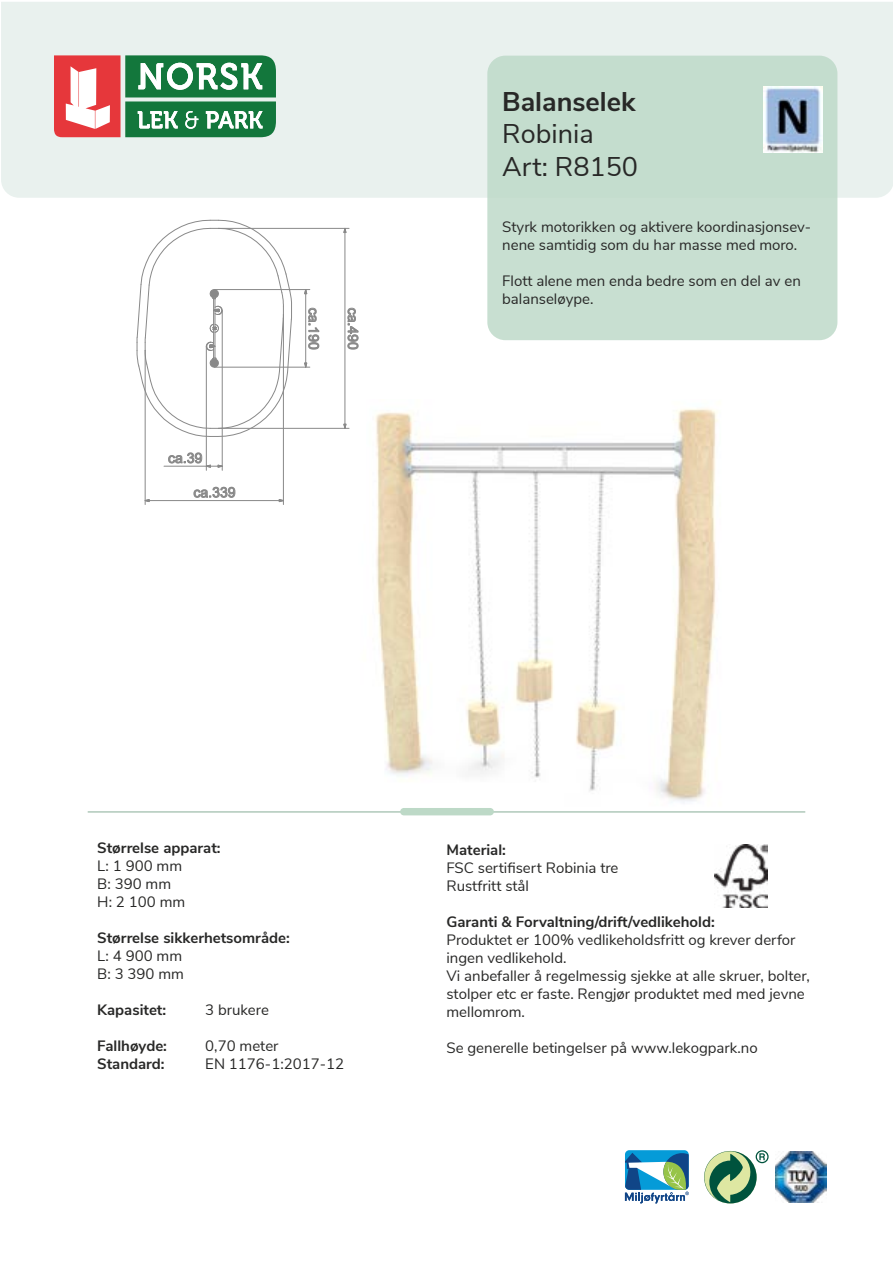
<style>
.page{position:relative;width:893px;height:1263px;background:#fff}
.page>*{position:absolute;margin:0;border:0;box-sizing:border-box;transform-origin:0 0}
.t1{font:27px/32.4px "Nunito Sans";color:#282827}
.t2{font:700 27px "Nunito Sans";color:#282827}
.t3{font:15px/18px "Nunito Sans";color:#282827}
.t4{font:700 15px "Nunito Sans";color:#282827}
.t5{font:13.95px "Arial";color:#898989}
</style>
<div class="page">
<img style="left:375px;top:408px;width:343px;height:408px">
<div style="left:1px;top:2px;width:892px;height:196px;background:#e9f1ee"></div>
<svg style="left:54px;top:55px;width:222px;height:82px"></svg>
<div style="left:487px;top:56px;width:350px;height:284px;background:#c8dfd1;border-radius:18px"></div>
<hr style="left:88px;top:811px;width:717px;height:2px;background:#afc9ba">
<div style="left:400px;top:808px;width:94px;height:7px;background:#bdd9c7;border-radius:4px"></div>
<svg style="left:704px;top:1150px;width:65px;height:53px"></svg>
<svg style="left:625px;top:1150px;width:64px;height:53px"></svg>
<img style="left:775px;top:1151px;width:51px;height:51px">
<img style="left:715px;top:844px;width:52px;height:63px">
<svg style="left:136px;top:219px;width:214px;height:286px"></svg>
<svg style="left:137px;top:220px;width:155px;height:217px"></svg>
<hr style="left:218px;top:228px;width:131px;height:1px;background:#898989">
<hr style="left:218px;top:428px;width:131px;height:1px;background:#898989">
<hr style="left:345px;top:228px;width:1px;height:200px;background:#898989">
<hr style="left:283px;top:314px;width:1px;height:190px;background:#898989">
<hr style="left:145px;top:350px;width:1px;height:154px;background:#898989">
<hr style="left:145px;top:500px;width:138px;height:1px;background:#898989">
<hr style="left:222px;top:310px;width:1px;height:160px;background:#898989">
<hr style="left:206px;top:346px;width:1px;height:124px;background:#898989">
<hr style="left:164px;top:466px;width:42px;height:1px;background:#898989">
<hr style="left:214px;top:289px;width:96px;height:1px;background:#898989">
<hr style="left:214px;top:367px;width:96px;height:1px;background:#898989">
<hr style="left:305px;top:290px;width:1px;height:77px;background:#898989">
<svg style="left:206px;top:465px;width:17px;height:3px"></svg>
<img style="left:763px;top:86px;width:59px;height:66px">
<p class="t5" style="left:168px;top:448px;width:36px">ca.39</p>
<p class="t5" style="left:193px;top:483px;width:44px">ca.339</p>
<p class="t5" style="left:323px;top:308px;width:44px;rotate:90deg">ca.190</p>
<p class="t5" style="left:363px;top:308px;width:44px;rotate:90deg">ca.490</p>
<h1 class="t2" style="left:502px;top:82px;width:135px">Balanselek</h1>
<h1 class="t1" style="left:502px;top:116px;width:137px">Robinia<br>Art: R8150</h1>
<p class="t3" style="left:502px;top:217px;width:310px">Styrk motorikken og aktivere koordinasjonsev&shy;nene samtidig som du har masse med moro.</p>
<p class="t3" style="left:502px;top:271px;width:300px">Flott alene men enda bedre som en del av en balanseløype.</p>
<p class="t4" style="left:97px;top:837px;width:125px">Størrelse apparat:</p>
<p class="t3" style="left:97px;top:856px;width:89px">L: 1 900 mm<br>B: 390 mm<br>H: 2 100 mm</p>
<p class="t4" style="left:97px;top:927px;width:194px">Størrelse sikkerhetsområde:</p>
<p class="t3" style="left:97px;top:946px;width:88px">L: 4 900 mm<br>B: 3 390 mm</p>
<p class="t4" style="left:97px;top:999px;width:70px">Kapasitet:</p>
<p class="t3" style="left:205px;top:1000px;width:65px">3 brukere</p>
<p class="t4" style="left:97px;top:1035px;width:71px">Fallhøyde:</p>
<p class="t3" style="left:205px;top:1036px;width:75px">0,70 meter</p>
<p class="t4" style="left:97px;top:1053px;width:69px">Standard:</p>
<p class="t3" style="left:205px;top:1054px;width:140px">EN 1176-1:2017-12</p>
<p class="t4" style="left:446px;top:839px;width:61px">Material:</p>
<p class="t3" style="left:446px;top:858px;width:174px">FSC sertifisert Robinia tre<br>Rustfritt stål</p>
<p class="t4" style="left:446px;top:911px;width:270px">Garanti &amp; Forvaltning/drift/vedlikehold:</p>
<p class="t3" style="left:446px;top:930px;width:365px">Produktet er 100% vedlikeholdsfritt og krever derfor ingen vedlikehold.<br>Vi anbefaller å regelmessig sjekke at alle skruer, bolter, stolper etc er faste. Rengjør produktet med med jevne mellomrom.</p>
<p class="t3" style="left:446px;top:1038px;width:313px">Se generelle betingelser på www.lekogpark.no</p>
</div>
